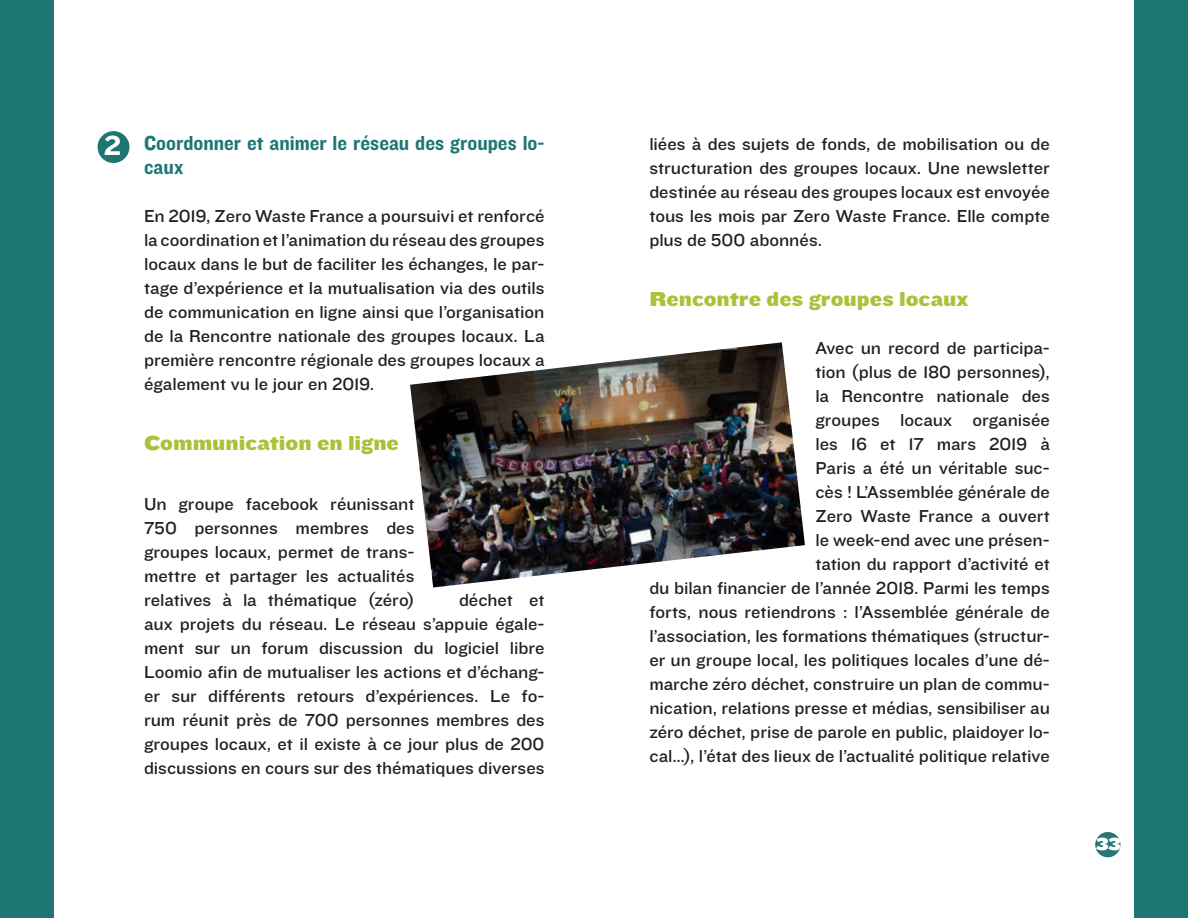
<style>
.page{position:relative;width:1188px;height:918px;background:#fff}
.page>*{position:absolute;margin:0;border:0;box-sizing:border-box;transform-origin:0 0}
.t1{font:28.5px "Knockout HTF52 Cruiserweight";color:#fff}
.t2{font:21px "Knockout HTF73 Full Heviweight";color:#abc138}
.t3{font:21px/24px "Knockout HTF51 Middleweight";color:#1e7673}
.t4{font:18px/24px "Knockout HTF32 Junior Cruiserwt";color:#231f20;text-align:justify}
.t5{font:18px "Knockout HTF93 Ultmt Heviwt";color:#fff}
</style>
<div class="page">
<div style="left:0;top:0;width:54px;height:918px;background:#1e7673"></div>
<div style="left:1134px;top:0;width:54px;height:918px;background:#1e7673"></div>
<div style="left:98px;top:131px;width:31px;height:32px;background:#1e7673;border-radius:50%"></div>
<img style="left:410px;top:342px;width:395px;height:246px">
<div style="left:1095px;top:832px;width:25px;height:25px;background:#297573;border-radius:50%"></div>
<h1 class="t1" style="left:104px;top:130px;width:19px">2</h1>
<p class="t3" style="left:144px;top:132px;width:402px">Coordonner et animer le réseau des groupes lo&shy;caux</p>
<p class="t4" style="left:144px;top:204px;width:402px">En 2019, Zero Waste France a poursuivi et renforcé la coordination et l’animation du réseau des groupes locaux dans le but de faciliter les échanges, le par&shy;tage d’expérience et la mutualisation via des outils de communication en ligne ainsi que l’organisation de la Rencontre nationale des groupes locaux. La première rencontre régionale des groupes locaux a également vu le jour en 2019.</p>
<p class="t2" style="left:144px;top:431px;width:257px">Communication en ligne</p>
<p class="t4" style="left:144px;top:492px;width:272px">Un groupe facebook réunissant 750 personnes membres des groupes locaux, permet de trans&shy;mettre et partager les actualités relatives à la thématique (zéro)</p>
<p class="t4" style="left:144px;top:588px;width:402px;text-indent:315px">déchet et aux projets du réseau. Le réseau s’appuie égale&shy;ment sur un forum discussion du logiciel libre Loomio afin de mutualiser les actions et d’échang&shy;er sur différents retours d’expériences. Le fo&shy;rum réunit près de 700 personnes membres des groupes locaux, et il existe à ce jour plus de 200 discussions en cours sur des thématiques diverses</p>
<p class="t4" style="left:649px;top:132px;width:402px">liées à des sujets de fonds, de mobilisation ou de structuration des groupes locaux. Une newsletter destinée au réseau des groupes locaux est envoyée tous les mois par Zero Waste France. Elle compte plus de 500 abonnés.</p>
<p class="t2" style="left:649px;top:287px;width:321px">Rencontre des groupes locaux</p>
<p class="t4" style="left:649px;top:336px;width:402px;text-align:right">Avec un record de participa-<br>tion (plus de 180 personnes),<br>la Rencontre nationale des<br>groupes locaux organisée<br>les 16 et 17 mars 2019 à<br>Paris a été un véritable suc-<br>cès ! L’Assemblée générale de<br>Zero Waste France a ouvert<br>le week-end avec une présen-<br>tation du rapport d’activité et<br>du bilan financier de l’année 2018. Parmi les temps forts, nous retiendrons : l’Assemblée générale de l’association, les formations thématiques (structur&shy;er un groupe local, les politiques locales d’une dé&shy;marche zéro déchet, construire un plan de commu&shy;nication, relations presse et médias, sensibiliser au zéro déchet, prise de parole en public, plaidoyer lo&shy;cal…), l’état des lieux de l’actualité politique relative</p>
<p class="t5" style="left:1096px;top:834px;width:26px">33</p>
</div>
